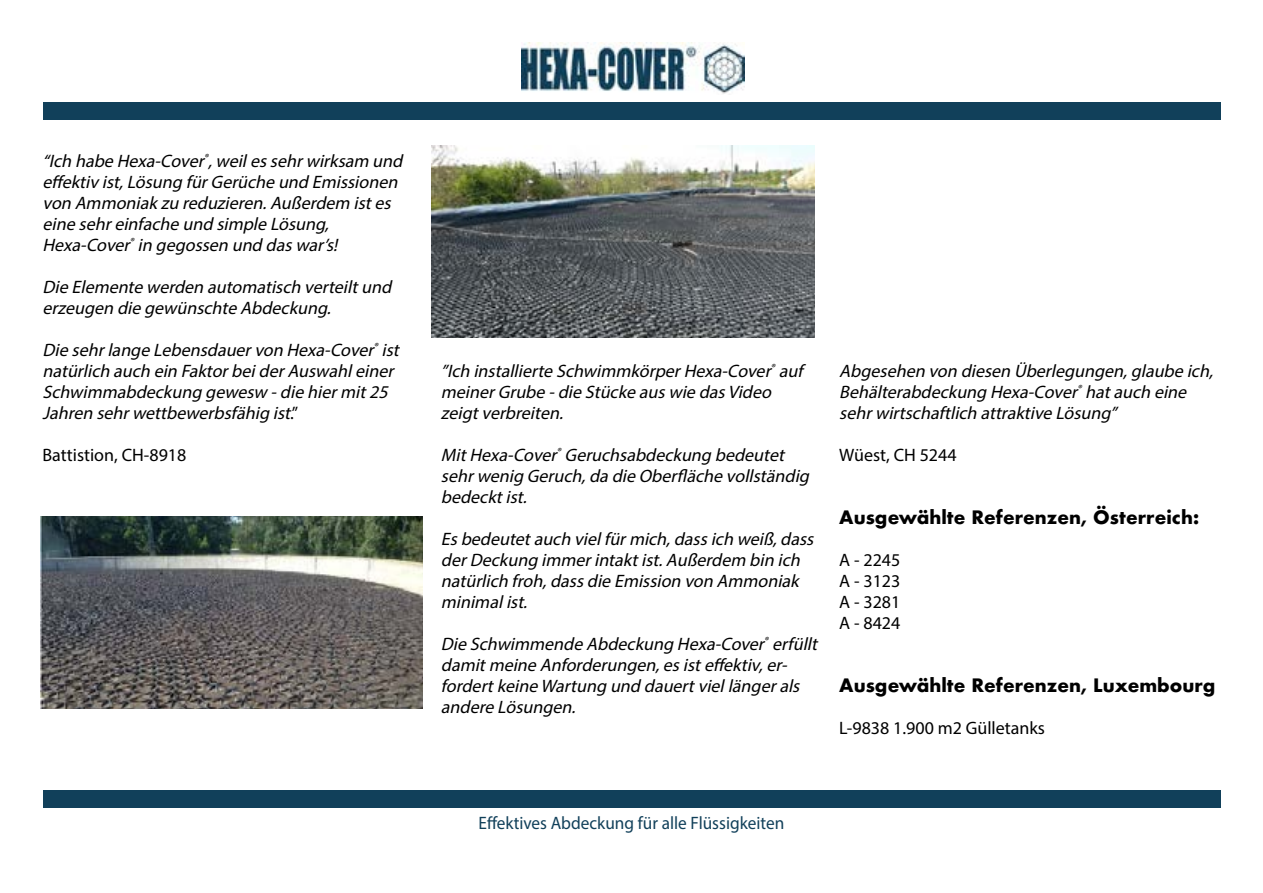
<style>
.page{position:relative;width:1263px;height:893px;background:#fff}
.page>*{position:absolute;margin:0;border:0;box-sizing:border-box;transform-origin:0 0}
.t1{font:italic 18px/21px "Myriad Pro";color:#000}
.t2{font:18px/21px "Myriad Pro";color:#000;text-align:justify}
.t3{font:700 18px "Futura";color:#000}
.t4{font:18px "Myriad Pro";color:#11405a;scale:.96 1}
.s1{font-style:normal}
</style>
<div class="page">
<div style="left:43px;top:102px;width:1178px;height:17px;background:#11405a"></div>
<div style="left:43px;top:790px;width:1178px;height:17px;background:#11405a"></div>
<img style="left:522px;top:43px;width:222px;height:51px">
<img style="left:432px;top:146px;width:383px;height:191px">
<img style="left:40px;top:517px;width:383px;height:191px">
<p class="t1" style="left:43px;top:150px;width:366px">“Ich habe Hexa-Cover<sup>®</sup>,weilessehrwirksam und effektiv ist,Lösung fürGerüche und Emissionen von Ammoniakzu reduzieren.Außerdem istes eine sehreinfache und simple Lösung, Hexa-Cover<sup>®</sup> in gegossen und daswar’s!</p>
<p class="t1" style="left:43px;top:276px;width:355px">Die Elemente werden automatisch verteiltund erzeugen die gewünschte Abdeckung.</p>
<p class="t1" style="left:43px;top:339px;width:362px">Die sehrlange Lebensdauervon Hexa-Cover<sup>®</sup> ist natürlich auch ein FaktorbeiderAuswahleiner Schwimmabdeckung gewesw -die hiermit25<br>Jahren sehrwettbewerbsfähig ist<span class="s1">.”</span></p>
<p class="t2" style="left:43px;top:444px;width:145px">Battistion, CH-8918</p>
<p class="t1" style="left:441px;top:360px;width:368px">”Ich installierte SchwimmkörperHexa-Cover<sup>®</sup> auf meinerGrube -die Stücke auswie dasVideo zeigtverbreiten.</p>
<p class="t1" style="left:441px;top:444px;width:374px">MitHexa-Cover<sup>®</sup> Geruchsabdeckung bedeutet sehrwenig Geruch,da die Oberfläche vollständig bedecktist.</p>
<p class="t1" style="left:441px;top:528px;width:379px">Esbedeutetauch vielfürmich,dassich weiß,dass derDeckung immerintaktist.Außerdem bin ich natürlich froh,dassdie Emission von Ammoniak minimalist.</p>
<p class="t1" style="left:441px;top:633px;width:382px">Die Schwimmende Abdeckung Hexa-Cover<sup>®</sup> erfüllt damitmeine Anforderungen,esisteffektiv,er&shy;fordertkeine Wartung und dauertviellängerals andere Lösungen.</p>
<p class="t1" style="left:839px;top:360px;width:380px">Abgesehen von diesen Überlegungen,glaube ich,<br>Behälterabdeckung Hexa-Cover<sup>®</sup> hatauch eine sehrwirtschaftlich attraktive Lösung”</p>
<p class="t2" style="left:839px;top:444px;width:119px">Wüest, CH 5244</p>
<p class="t3" style="left:839px;top:504px;width:361px">Ausgewählte Referenzen, Österreich:</p>
<p class="t2" style="left:839px;top:549px;width:63px">A - 2245<br>A - 3123<br>A - 3281<br>A - 8424</p>
<p class="t3" style="left:839px;top:672px;width:378px">Ausgewählte Referenzen, Luxembourg</p>
<p class="t2" style="left:839px;top:717px;width:207px">L-9838 1.900 m2 Gülletanks</p>
<p class="t4" style="left:479px;top:812px;width:320px">Effektives Abdeckung für alle Flüssigkeiten</p>
</div>
